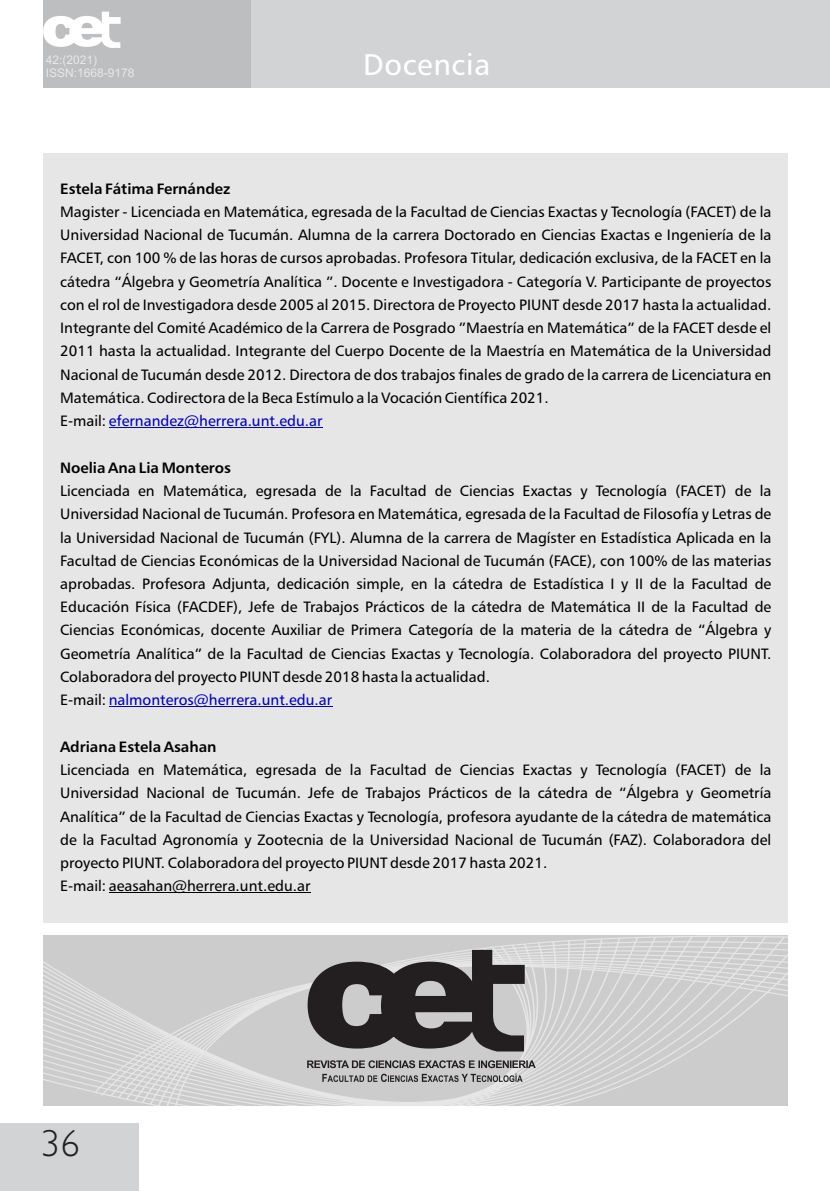
<style>
.page{position:relative;width:830px;height:1191px;background:#fff}
.page>*{position:absolute;margin:0;border:0;box-sizing:border-box;transform-origin:0 0}
.t1{font:300 37.8px "Humanist 521 BT";color:#231f20}
.t2{font:30px "Humanist 777 BT Roman B";letter-spacing:.02em;color:#fff}
.t3{font:15px/23.2px "Humanist 777 BT Roman B";color:#000}
.t4{font:15px "Humanist 777 BT Bold B";color:#000}
.t5{font:12px/13.4px "Arial";color:#e7e8e8}
.s1{color:#0000c4}
</style>
<div class="page">
<div style="left:0;top:1123px;width:139px;height:68px;background:#d1d3d4"></div>
<div style="left:43px;top:0;width:215px;height:88px;background:#bcbec0"></div>
<div style="left:252px;top:0;width:577px;height:88px;background:#d1d3d4"></div>
<div style="left:43px;top:153px;width:744px;height:769px;background:#e6e6e6"></div>
<hr style="left:109px;top:892px;width:201px;height:1px;background:#000">
<hr style="left:109px;top:427px;width:213px;height:1px;background:#0000c4">
<hr style="left:109px;top:706px;width:223px;height:1px;background:#0000c4">
<svg style="left:43px;top:935px;width:744px;height:171px;background:#d0d0d0"></svg>
<svg style="left:307px;top:950px;width:217px;height:101px;background:#656263"></svg>
<svg style="left:307px;top:1060px;width:228px;height:22px;background:#9d9c9c"></svg>
<svg style="left:43px;top:12px;width:77px;height:36px"></svg>
<p class="t5" style="left:46px;top:54px;width:90px">42:(2021)<br>ISSN:1668-9178</p>
<h2 class="t2" style="left:363px;top:53px;width:128px">Docencia</h2>
<p class="t4" style="left:60px;top:182px;width:172px">Estela Fátima Fernández</p>
<p class="t3" style="left:60px;top:201px;width:712px">Magister - Licenciada en Matemática, egresada de la Facultad de Ciencias Exactas y Tecnología (FACET) de la Universidad Nacional de Tucumán. Alumna de la carrera Doctorado en Ciencias Exactas e Ingeniería de la FACET, con 100 % de las horas de cursos aprobadas. Profesora Titular, dedicación exclusiva, de la FACET en la cátedra “Álgebra y Geometría Analítica ”. Docente e Investigadora - Categoría V. Participante de proyectos con el rol de Investigadora desde 2005 al 2015. Directora de Proyecto PIUNT desde 2017 hasta la actualidad.<br>Integrante del Comité Académico de la Carrera de Posgrado ”Maestría en Matemática” de la FACET desde el 2011 hasta la actualidad. Integrante del Cuerpo Docente de la Maestría en Matemática de la Universidad Nacional de Tucumán desde 2012. Directora de dos trabajos finales de grado de la carrera de Licenciatura en Matemática. Codirectora de la Beca Estímulo a la Vocación Científica 2021.<br>E-mail: <span class="s1">efernandez@herrera.unt.edu.ar</span></p>
<p class="t4" style="left:60px;top:461px;width:172px">Noelia Ana Lia Monteros</p>
<p class="t3" style="left:60px;top:480px;width:712px">Licenciada en Matemática, egresada de la Facultad de Ciencias Exactas y Tecnología (FACET) de la Universidad Nacional de Tucumán. Profesora en Matemática, egresada de la Facultad de Filosofía y Letras de la Universidad Nacional de Tucumán (FYL). Alumna de la carrera de Magíster en Estadística Aplicada en la Facultad de Ciencias Económicas de la Universidad Nacional de Tucumán (FACE), con 100% de las materias aprobadas. Profesora Adjunta, dedicación simple, en la cátedra de Estadística I y II de la Facultad de Educación Física (FACDEF), Jefe de Trabajos Prácticos de la cátedra de Matemática II de la Facultad de Ciencias Económicas, docente Auxiliar de Primera Categoría de la materia de la cátedra de “Álgebra y Geometría Analítica” de la Facultad de Ciencias Exactas y Tecnología. Colaboradora del proyecto PIUNT.<br>Colaboradora del proyecto PIUNT desde 2018 hasta la actualidad.<br>E-mail: <span class="s1">nalmonteros@herrera.unt.edu.ar</span></p>
<p class="t4" style="left:60px;top:740px;width:158px">Adriana Estela Asahan</p>
<p class="t3" style="left:60px;top:759px;width:712px">Licenciada en Matemática, egresada de la Facultad de Ciencias Exactas y Tecnología (FACET) de la Universidad Nacional de Tucumán. Jefe de Trabajos Prácticos de la cátedra de “Álgebra y Geometría Analítica” de la Facultad de Ciencias Exactas y Tecnología, profesora ayudante de la cátedra de matemática de la Facultad Agronomía y Zootecnia de la Universidad Nacional de Tucumán (FAZ). Colaboradora del proyecto PIUNT. Colaboradora del proyecto PIUNT desde 2017 hasta 2021.<br>E-mail: aeasahan@herrera.unt.edu.ar</p>
<h1 class="t1" style="left:42px;top:1127px;width:40px">36</h1>
</div>
